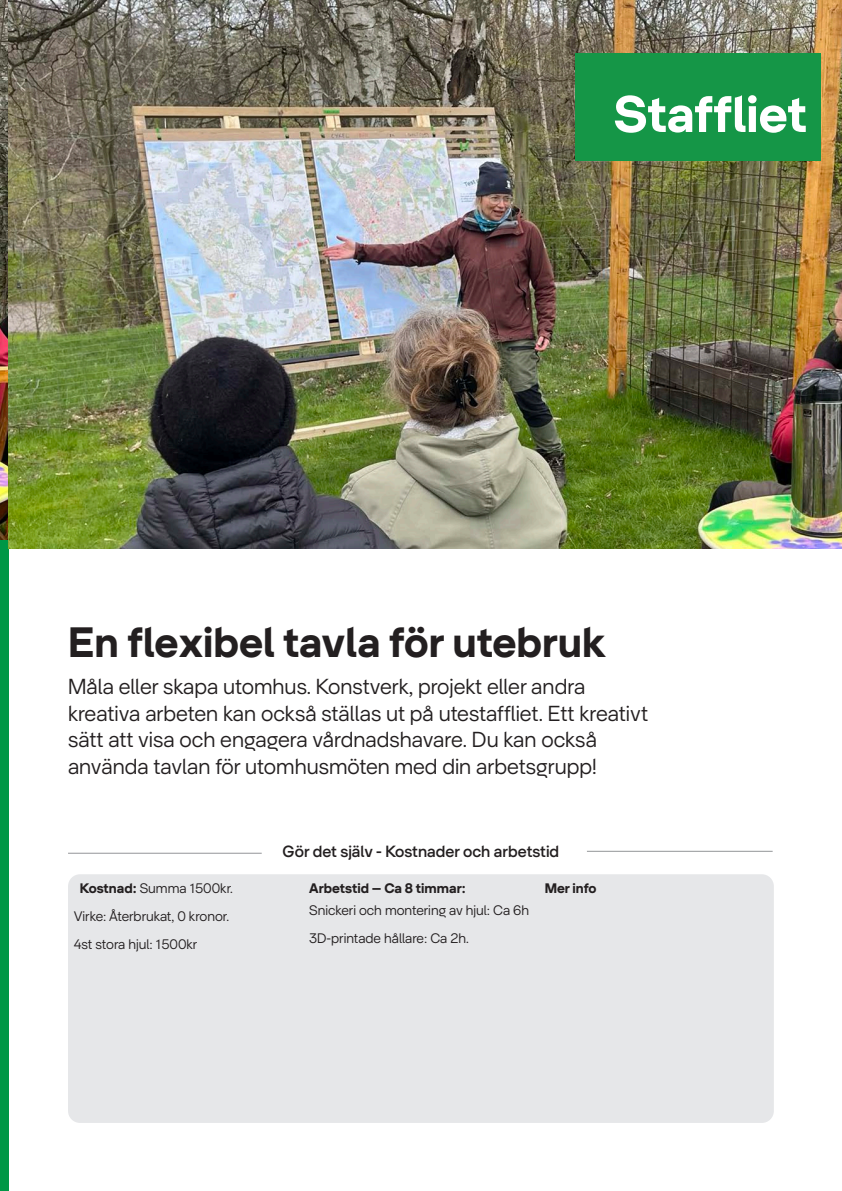
<style>
.page{position:relative;width:842px;height:1191px;background:#fff}
.page>*{position:absolute;margin:0;border:0;box-sizing:border-box;transform-origin:0 0}
.Titel{font:700 52px "Helsingborg Sans";color:#fff}
.Huvudtagline{font:700 43px "Helsingborg Sans";color:#231f20}
.Normal__Web{font:22px/26.4px "Helsingborg Sans";color:#231f20}
.t1{font:500 16.4px "Helsingborg Sans";color:#231f20}
.Normal__Web-2{font:14px "Helsingborg Sans";color:#231f20}
.Normal__Web-3{font:700 14px "Helsingborg Sans";color:#231f20}
.s1{font-weight:700}
</style>
<div class="page">
<div style="left:0;top:539px;width:9px;height:652px;background:#009746"></div>
<img style="left:0;top:0;width:9px;height:539px">
<img style="left:9px;top:0;width:833px;height:548px">
<div style="left:575px;top:54px;width:246px;height:107px;background:#159647"></div>
<div style="left:68px;top:874px;width:706px;height:249px;background:#e6e7e9;border-radius:12px"></div>
<hr style="left:68px;top:852px;width:194px;height:1px;background:#939598">
<hr style="left:587px;top:850px;width:186px;height:1px;background:#939598">
<p class="Titel" style="left:614px;top:82px;width:195px">Staffliet</p>
<p class="Huvudtagline" style="left:68px;top:616px;width:539px">En flexibel tavla för utebruk</p>
<p class="Normal__Web" style="left:68px;top:673px;width:582px">Måla eller skapa utomhus. Konstverk, projekt eller andra kreativa arbeten kan också ställas ut på utestaffliet. Ett kreativt sätt att visa och engagera vårdnadshavare. Du kan också använda tavlan för utomhusmöten med din arbetsgrupp!</p>
<p class="Normal__Web-2" style="left:80px;top:880px;width:155px"><span class="s1">Kostnad:</span> Summa 1500kr.</p>
<p class="Normal__Web-2" style="left:74px;top:907px;width:157px">Virke: Återbrukat, 0 kronor.</p>
<p class="Normal__Web-2" style="left:74px;top:935px;width:125px">4st stora hjul: 1500kr</p>
<p class="t1" style="left:283px;top:841px;width:278px">Gör det själv - Kostnader och arbetstid</p>
<p class="Normal__Web-3" style="left:309px;top:880px;width:158px">Arbetstid – Ca 8 timmar:</p>
<p class="Normal__Web-2" style="left:309px;top:901px;width:221px">Snickeri och montering av hjul: Ca 6h</p>
<p class="Normal__Web-2" style="left:309px;top:929px;width:161px">3D-printade hållare: Ca 2h.</p>
<p class="Normal__Web-3" style="left:545px;top:880px;width:53px">Mer info</p>
</div>
